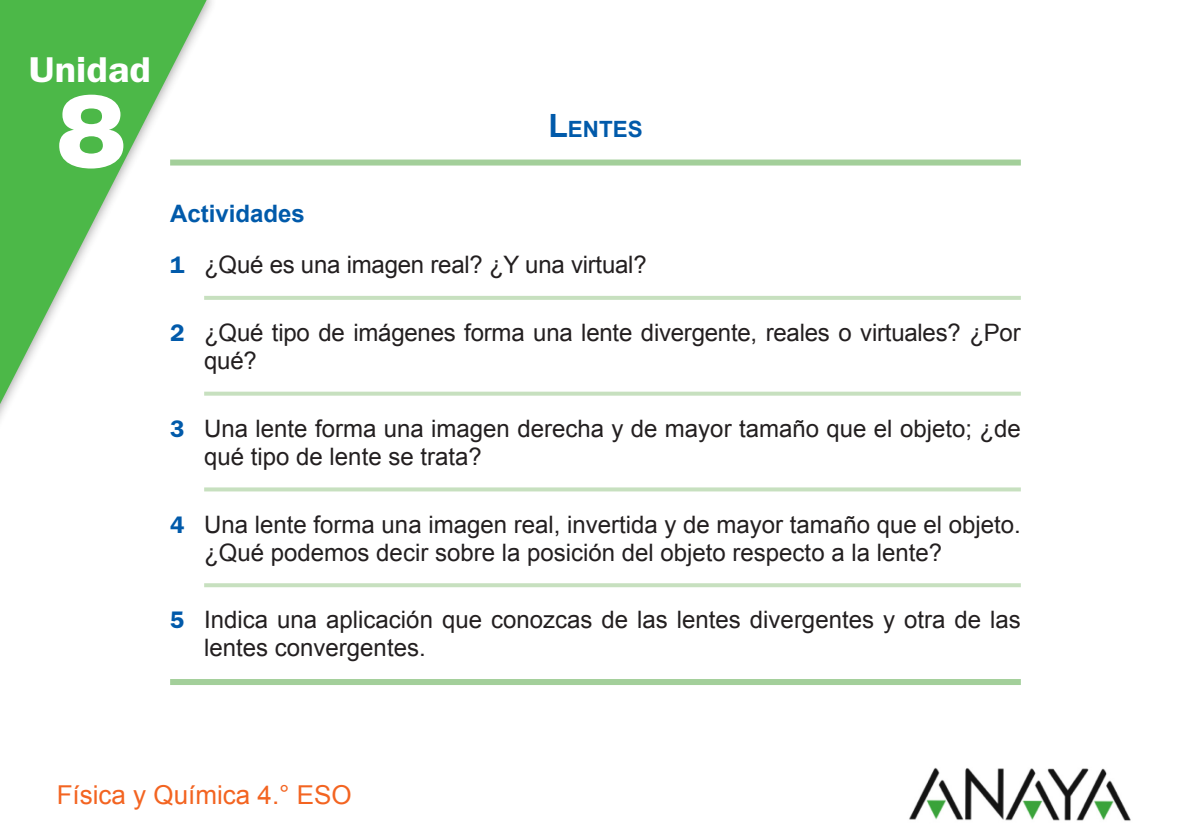
<style>
.page{position:relative;width:1191px;height:840px;background:#fff}
.page>*{position:absolute;margin:0;border:0;box-sizing:border-box;transform-origin:0 0}
.t1{font:900 103.6px "Helvetica Neue LT Std";color:#fff}
.t2{font:600 36px "ITC Franklin Gothic Std";color:#fff;scale:1.1 1}
.Pie_asignatura{font:26px "Arial";color:#f36421}
.Actividades_numerada{font:24px/28px "Arial";color:#231f20}
.Ultima_actividad{font:24px/28px "Arial";color:#231f20}
.Subtítulo{font:700 24px "Arial";color:#015aaa}
.Titulo_general{font:700 22.4px "Arial";color:#015aaa}
.s1{font-size:32px}
.s2{font-family:"ITC Franklin Gothic Std";font-weight:600;color:#015aaa}
</style>
<div class="page">
<img style="left:909px;top:767px;width:222px;height:54px">
<svg style="left:0;top:0;width:206px;height:492px"></svg>
<div style="left:170px;top:159px;width:850px;height:6px;background:#a3cf9a"></div>
<hr style="left:204px;top:296px;width:816px;height:4px;background:#c7e0bf">
<svg style="left:204px;top:391px;width:816px;height:4px;background:#d0e5c9"></svg>
<svg style="left:204px;top:487px;width:816px;height:4px;background:#cde3c6"></svg>
<svg style="left:204px;top:583px;width:816px;height:4px;background:#cae1c2"></svg>
<div style="left:170px;top:678px;width:850px;height:6px;background:#a3cf9a"></div>
<p class="t2" style="left:29px;top:48px;width:112px">Unidad</p>
<p class="t1" style="left:57px;top:69px;width:71px">8</p>
<p class="Titulo_general" style="left:548px;top:116px;width:96px"><span class="s1">L</span>ENTES</p>
<p class="Subtítulo" style="left:170px;top:200px;width:136px">Actividades</p>
<p class="Actividades_numerada" style="left:170px;top:250px;width:478px"><span class="s2">1</span> ¿Qué es una imagen real? ¿Y una virtual?</p>
<p class="Actividades_numerada" style="left:204px;top:318px;width:818px;text-indent:-34px"><span class="s2">2</span> ¿Qué tipo de imágenes forma una lente divergente, reales o virtuales? ¿Por qué?</p>
<p class="Actividades_numerada" style="left:204px;top:414px;width:818px;text-indent:-34px"><span class="s2">3</span> Una lente forma una imagen derecha y de mayor tamaño que el objeto; ¿de qué tipo de lente se trata?</p>
<p class="Actividades_numerada" style="left:204px;top:509px;width:818px;text-indent:-34px"><span class="s2">4</span> Una lente forma una imagen real, invertida y de mayor tamaño que el objeto. ¿Qué podemos decir sobre la posición del objeto respecto a la lente?</p>
<p class="Ultima_actividad" style="left:204px;top:605px;width:818px;text-indent:-34px"><span class="s2">5</span> Indica una aplicación que conozcas de las lentes divergentes y otra de las lentes convergentes.</p>
<p class="Pie_asignatura" style="left:57px;top:779px;width:297px">Física y Química 4.° ESO</p>
</div>
